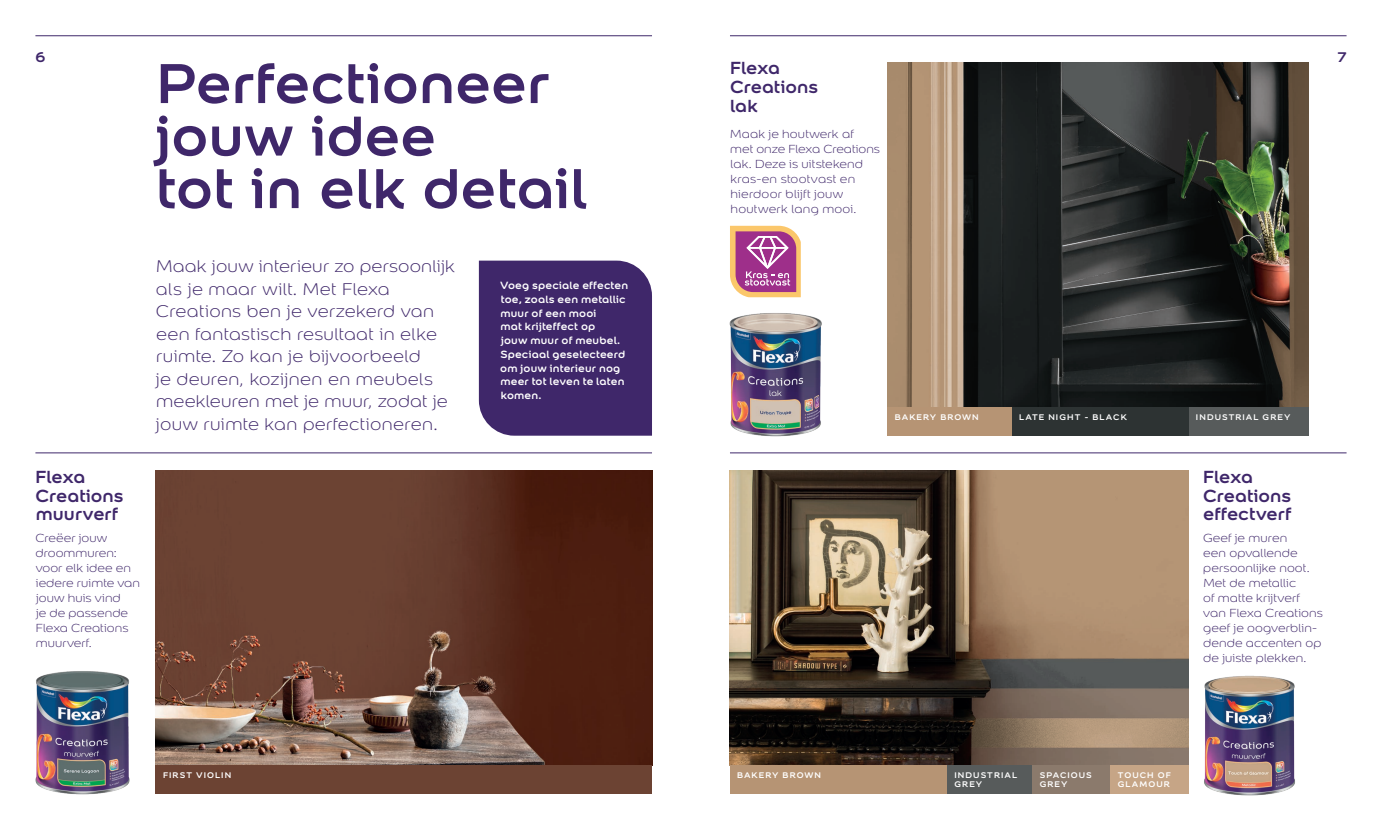
<style>
.page{position:relative;width:1382px;height:833px;background:#fff}
.page>*{position:absolute;margin:0;border:0;box-sizing:border-box;transform-origin:0 0}
.t1{font:700 60px/52.5px "Colour Sans";color:#3f276a}
.t2{font:700 18.75px/18.8px "Colour Sans";color:#3f276a}
.t3{font:300 18.12px/22.5px "Colour Sans";letter-spacing:.02em;color:#3f276a}
.t4{font:700 15px "Colour Sans";color:#3f276a}
.t5{font:300 12.5px/15px "Colour Sans";letter-spacing:.01em;color:#3f276a}
.t6{font:700 11.25px/13.8px "Colour Sans";letter-spacing:.015em;color:#fff}
.t7{font:700 8.75px/8.1px "Colour Sans";letter-spacing:.125em;color:#fff}
</style>
<div class="page">
<img style="left:888px;top:63px;width:420px;height:344px">
<img style="left:730px;top:471px;width:459px;height:294px">
<img style="left:156px;top:471px;width:496px;height:294px">
<hr style="left:730px;top:452px;width:616px;height:1px;background:#3f276a">
<hr style="left:35px;top:452px;width:617px;height:1px;background:#3f276a">
<div style="left:479px;top:261px;width:173px;height:175px;background:#3f276a"></div>
<img style="left:35px;top:671px;width:95px;height:124px">
<img style="left:729px;top:313px;width:93px;height:124px">
<img style="left:1204px;top:675px;width:91px;height:121px">
<svg style="left:730px;top:226px;width:71px;height:71px;background:#c57794"></svg>
<hr style="left:730px;top:36px;width:616px;height:1px;background:#3f276a">
<hr style="left:35px;top:36px;width:617px;height:1px;background:#3f276a">
<div style="left:730px;top:765px;width:217px;height:29px;background:#b69474"></div>
<div style="left:947px;top:765px;width:86px;height:29px;background:#575b5b"></div>
<div style="left:1033px;top:765px;width:78px;height:29px;background:#8b7a6c"></div>
<div style="left:156px;top:765px;width:496px;height:29px;background:#6c4333"></div>
<div style="left:888px;top:407px;width:124px;height:29px;background:#b69474"></div>
<div style="left:1111px;top:765px;width:78px;height:29px;background:#c6a586"></div>
<div style="left:1189px;top:407px;width:119px;height:29px;background:#575b5b"></div>
<div style="left:1012px;top:407px;width:177px;height:29px;background:#2d3333"></div>
<p class="t4" style="left:35px;top:45px;width:11px">6</p>
<p class="t4" style="left:1338px;top:45px;width:10px">7</p>
<p class="t1" style="left:156px;top:52px;width:433px">Perfectioneer jouw idee<br>tot in elk detail</p>
<p class="t2" style="left:730px;top:57px;width:89px">Flexa<br>Creations lak</p>
<p class="t5" style="left:730px;top:126px;width:151px">Maak je houtwerk af<br>met onze Flexa Creations lak. Deze is uitstekend kras-en stootvast en hierdoor blijft jouw houtwerk lang mooi.</p>
<p class="t3" style="left:156px;top:254px;width:301px">Maak jouw interieur zo persoonlijk als je maar wilt. Met Flexa<br>Creations ben je verzekerd van een fantastisch resultaat in elke ruimte. Zo kan je bijvoorbeeld<br>je deuren, kozijnen en meubels meekleuren met je muur, zodat je jouw ruimte kan perfectioneren.</p>
<p class="t6" style="left:500px;top:278px;width:130px">Voeg speciale effecten toe, zoals een metallic muur of een mooi<br>mat krijteffect op<br>jouw muur of meubel.<br>Speciaal geselecteerd om jouw interieur nog meer tot leven te laten komen.</p>
<p class="t7" style="left:895px;top:412px;width:86px">BAKERY BROWN</p>
<p class="t7" style="left:1019px;top:412px;width:109px">LATE NIGHT - BLACK</p>
<p class="t7" style="left:1196px;top:412px;width:96px">INDUSTRIAL GREY</p>
<p class="t2" style="left:36px;top:465px;width:89px">Flexa<br>Creations muurverf</p>
<p class="t2" style="left:1203px;top:465px;width:90px">Flexa<br>Creations effectverf</p>
<p class="t5" style="left:35px;top:529px;width:106px">Creëer jouw droommuren: voor elk idee en iedere ruimte van jouw huis vind<br>je de passende<br>Flexa Creations muurverf.</p>
<p class="t5" style="left:1203px;top:529px;width:121px">Geef je muren<br>een opvallende persoonlijke noot.<br>Met de metallic<br>of matte krijtverf van Flexa Creations geef je oogverblin&shy;dende accenten op de juiste plekken.</p>
<p class="t7" style="left:163px;top:770px;width:70px">FIRST VIOLIN</p>
<p class="t7" style="left:737px;top:770px;width:86px">BAKERY BROWN</p>
<p class="t7" style="left:954px;top:770px;width:64px">INDUSTRIAL<br>GREY</p>
<p class="t7" style="left:1040px;top:770px;width:54px">SPACIOUS</p>
<p class="t7" style="left:1040px;top:779px;width:29px">GREY</p>
<p class="t7" style="left:1118px;top:770px;width:55px">TOUCH OF</p>
<p class="t7" style="left:1118px;top:779px;width:54px">GLAMOUR</p>
</div>
